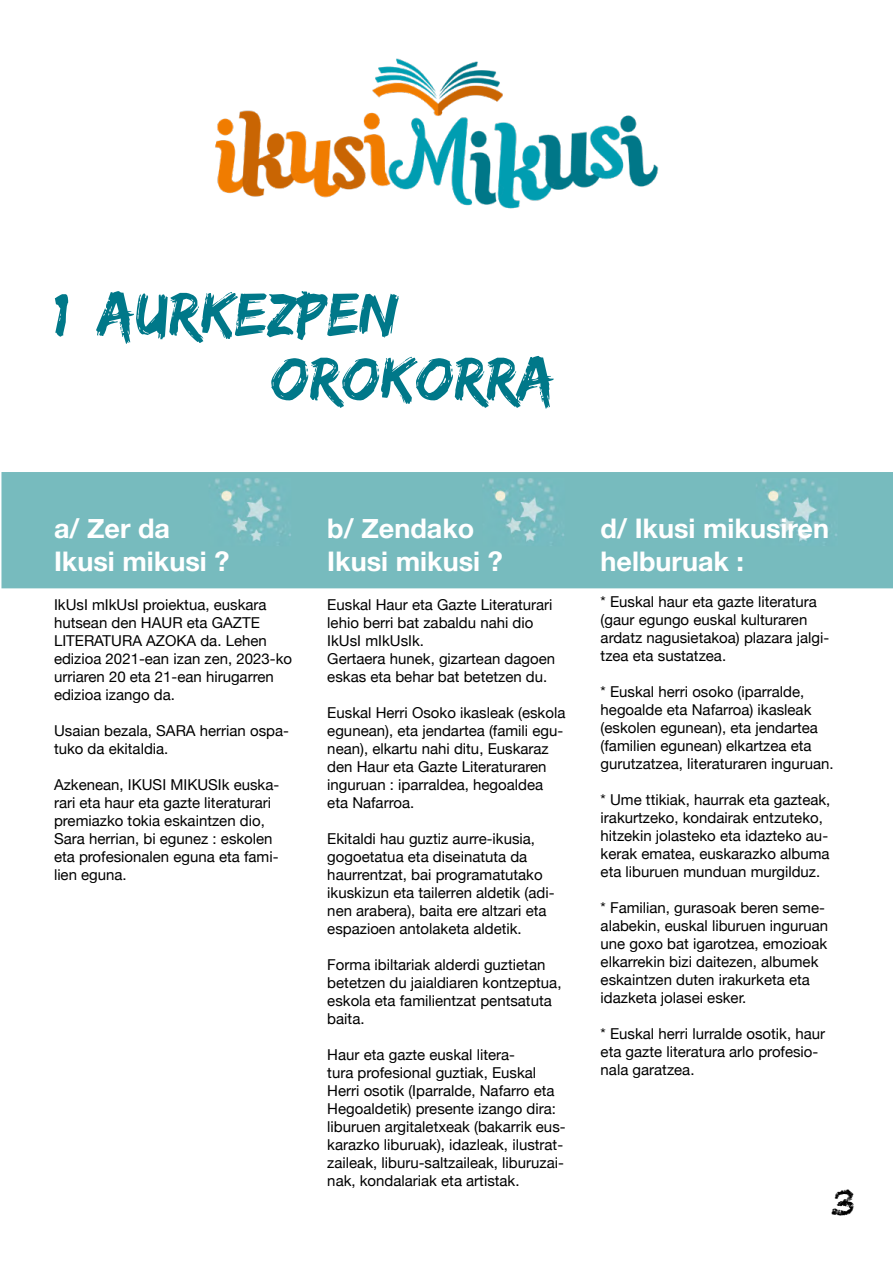
<style>
.page{position:relative;width:893px;height:1263px;background:#fff}
.page>*{position:absolute;margin:0;border:0;box-sizing:border-box;transform-origin:0 0}
.t1{font:54px/64.8px "Edo";color:#007889}
.t2{font:36px "Chalkduster";color:#000}
.t3{font:700 27px/32.4px "Helvetica Neue";color:#fff}
.t4{font:15px/18px "Helvetica Neue";color:#000}
</style>
<div class="page">
<div style="left:1px;top:472px;width:892px;height:116px;background:#77bbbe"></div>
<img style="left:210px;top:479px;width:80px;height:66px">
<div style="left:208px;top:477px;width:84px;height:70px;border:1px solid #77bbbe"></div>
<img style="left:757px;top:479px;width:80px;height:66px">
<div style="left:755px;top:477px;width:84px;height:70px;border:1px solid #77bbbe"></div>
<img style="left:484px;top:479px;width:80px;height:66px">
<div style="left:482px;top:477px;width:84px;height:70px;border:1px solid #77bbbe"></div>
<img style="left:215px;top:58px;width:444px;height:151px">
<h1 class="t1" style="left:270px;top:284px;width:286px;text-indent:-216px">1 AURKEZPEN<br>OROKORRA</h1>
<h3 class="t3" style="left:54px;top:513px;width:177px">a/ Zer da<br>Ikusi mikusi ?</h3>
<p class="t4" style="left:54px;top:597px;width:240px">IkUsI mIkUsI proiektua, euskara hutsean den HAUR eta GAZTE<br>LITERATURA AZOKA da. Lehen edizioa 2021-ean izan zen, 2023-ko urriaren 20 eta 21-ean hirugarren edizioa izango da.</p>
<p class="t4" style="left:54px;top:723px;width:236px">Usaian bezala, SARA herrian ospa&shy;tuko da ekitaldia.</p>
<p class="t4" style="left:54px;top:777px;width:227px">Azkenean, IKUSI MIKUSIk euska&shy;rari eta haur eta gazte literaturari premiazko tokia eskaintzen dio,<br>Sara herrian, bi egunez : eskolen eta profesionalen eguna eta fami&shy;lien eguna.</p>
<h3 class="t3" style="left:327px;top:513px;width:177px">b/ Zendako<br>Ikusi mikusi ?</h3>
<p class="t4" style="left:327px;top:597px;width:229px">Euskal Haur eta Gazte Literaturari lehio berri bat zabaldu nahi dio<br>IkUsI mIkUsIk.<br>Gertaera hunek, gizartean dagoen eskas eta behar bat betetzen du.</p>
<p class="t4" style="left:327px;top:705px;width:240px">Euskal Herri Osoko ikasleak (eskola egunean), eta jendartea (famili egu&shy;nean), elkartu nahi ditu, Euskaraz den Haur eta Gazte Literaturaren inguruan : iparraldea, hegoaldea eta Nafarroa.</p>
<p class="t4" style="left:327px;top:831px;width:229px">Ekitaldi hau guztiz aurre-ikusia, gogoetatua eta diseinatuta da haurrentzat, bai programatutako ikuskizun eta tailerren aldetik (adi&shy;nen arabera), baita ere altzari eta espazioen antolaketa aldetik.</p>
<p class="t4" style="left:327px;top:957px;width:236px">Forma ibiltariak alderdi guztietan betetzen du jaialdiaren kontzeptua, eskola eta familientzat pentsatuta baita.</p>
<p class="t4" style="left:327px;top:1047px;width:240px">Haur eta gazte euskal litera-<br>tura profesional guztiak, Euskal Herri osotik (Iparralde, Nafarro eta Hegoaldetik) presente izango dira: liburuen argitaletxeak (bakarrik eus&shy;karazko liburuak), idazleak, ilustrat&shy;zaileak, liburu-saltzaileak, liburuzai&shy;nak, kondalariak eta artistak.</p>
<h3 class="t3" style="left:601px;top:513px;width:230px">d/ Ikusi mikusiren helburuak :</h3>
<p class="t4" style="left:601px;top:593px;width:230px">* Euskal haur eta gazte literatura (gaur egungo euskal kulturaren ardatz nagusietakoa) plazara jalgi&shy;tzea eta sustatzea.</p>
<p class="t4" style="left:601px;top:683px;width:235px">* Euskal herri osoko (iparralde, hegoalde eta Nafarroa) ikasleak (eskolen egunean), eta jendartea (familien egunean) elkartzea eta gurutzatzea, literaturaren inguruan.</p>
<p class="t4" style="left:601px;top:791px;width:231px">* Ume ttikiak, haurrak eta gazteak, irakurtzeko, kondairak entzuteko, hitzekin jolasteko eta idazteko au&shy;kerak ematea, euskarazko albuma eta liburuen munduan murgilduz.</p>
<p class="t4" style="left:601px;top:899px;width:229px">* Familian, gurasoak beren seme&shy;alabekin, euskal liburuen inguruan une goxo bat igarotzea, emozioak elkarrekin bizi daitezen, albumek eskaintzen duten irakurketa eta idazketa jolasei esker.</p>
<p class="t4" style="left:601px;top:1025px;width:226px">* Euskal herri lurralde osotik, haur eta gazte literatura arlo profesio&shy;nala garatzea.</p>
<h2 class="t2" style="left:830px;top:1182px;width:26px">3</h2>
</div>
